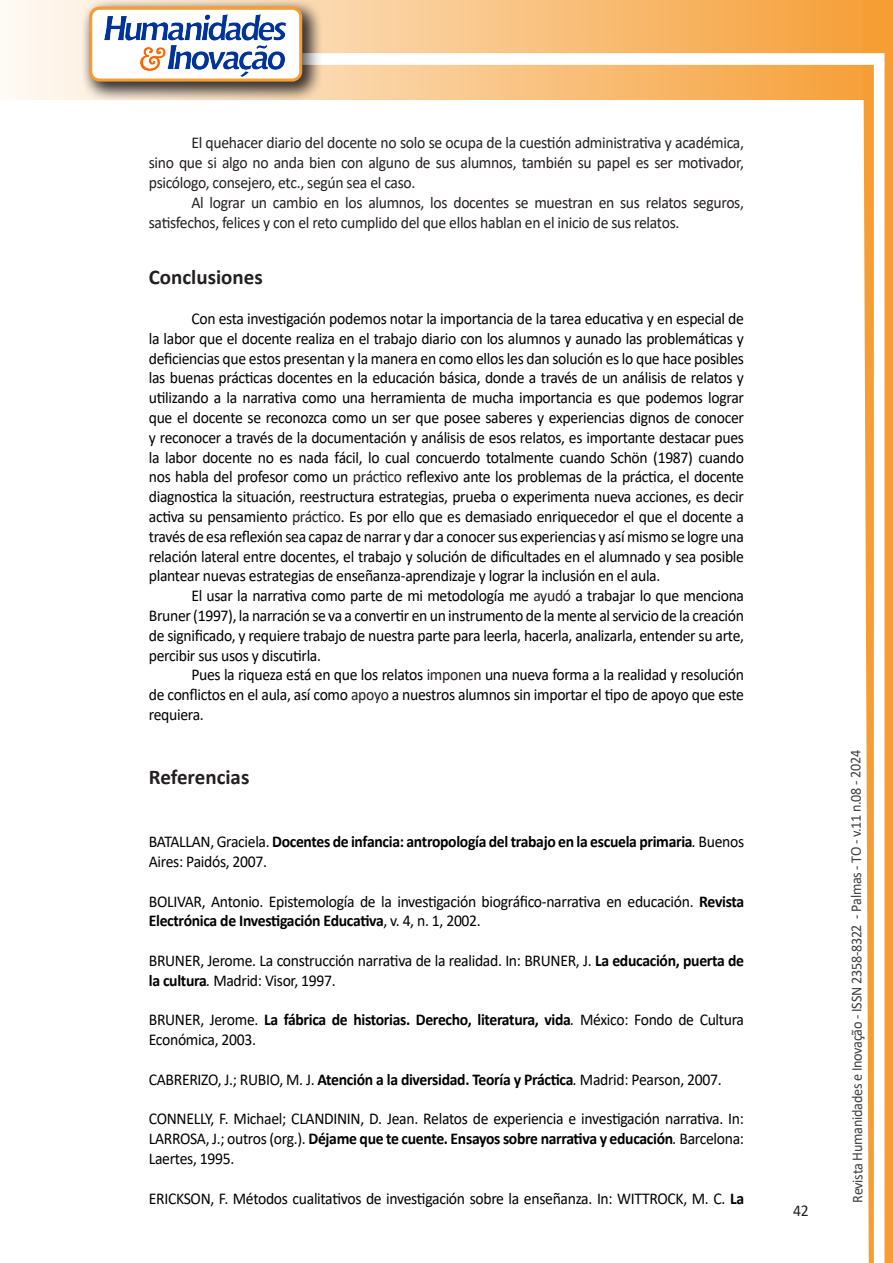
<style>
.page{position:relative;width:893px;height:1263px;background:#fff}
.page>*{position:absolute;margin:0;border:0;box-sizing:border-box;transform-origin:0 0}
.Titulo_2{font:700 21px "Calibri";color:#231f20}
.texto{font:16.5px/19.8px "Calibri";letter-spacing:-.02em;color:#000;text-align:justify;scale:.95 1}
.texto-2{font:16.5px/19.8px "Calibri";letter-spacing:-.02em;color:#231f20;text-align:justify;scale:.95 1}
.texto-3{font:700 16.5px/19.8px "Calibri";letter-spacing:-.02em;color:#000;scale:.95 1}
.t1{font:15px "Calibri";letter-spacing:-.025em;color:#3e3e3f;scale:.95 1}
.s1{color:#231f20}
.s2{font-weight:400}
.s3{font-weight:400;font-style:italic}
.s4{font-weight:700}
.s5{font-style:italic}
</style>
<div class="page">
<svg style="left:5px;top:0;width:858px;height:100px;background:#f9c484"></svg>
<div style="left:302px;top:53px;width:582px;height:12px;background:#fff;border:2px solid #fff"></div>
<svg style="left:863px;top:0;width:30px;height:1263px"></svg>
<div style="left:81px;top:0;width:241px;height:102px;background:#231f20;opacity:.75"></div>
<div style="left:91px;top:8px;width:210px;height:72px;background:#fff;border-radius:9px"></div>
<img style="left:104px;top:14px;width:181px;height:62px">
<div style="left:89px;top:7px;width:213px;height:75px;border:3px solid #f69e34;border-radius:9px"></div>
<p class="texto-2" style="left:149px;top:133px;width:628px;text-indent:43px">El quehacer diario del docente no solo se ocupa de la cuestión administrativa y académica, sino que si algo no anda bien con alguno de sus alumnos, también su papel es ser motivador, psicólogo, consejero, etc., según sea el caso.</p>
<p class="texto-2" style="left:149px;top:192px;width:628px;text-indent:43px">Al lograr un cambio en los alumnos, los docentes se muestran en sus relatos seguros, satisfechos, felices y con el reto cumplido del que ellos hablan en el inicio de sus relatos.</p>
<p class="Titulo_2" style="left:149px;top:262px;width:115px">Conclusiones</p>
<p class="texto" style="left:149px;top:308px;width:628px;text-indent:43px">Con esta investigación podemos notar la importancia de la tarea educativa y en especial de la labor que el docente realiza en el trabajo diario con los alumnos y aunado las problemáticas y deficiencias que estos presentan y la manera en como ellos les dan solución es lo que hace posibles las buenas prácticas docentes en la educación básica, donde a través de un análisis de relatos y utilizando a la narrativa como una herramienta de mucha importancia es que podemos lograr que el docente se reconozca como un ser que posee saberes y experiencias dignos de conocer y reconocer a través de la documentación y análisis de esos relatos, es importante destacar pues la labor docente no es nada fácil, lo cual concuerdo totalmente cuando Schön (1987) cuando nos habla del profesor como un <span class="s1">práctico</span> reflexivo ante los problemas de la práctica, el docente diagnostica la situación, reestructura estrategias, prueba o experimenta nueva acciones, es decir activa su pensamiento <span class="s1">práctico</span>. Es por ello que es demasiado enriquecedor el que el docente a través de esa reflexión sea capaz de narrar y dar a conocer sus experiencias y así mismo se logre una relación lateral entre docentes, el trabajo y solución de dificultades en el alumnado y sea posible plantear nuevas estrategias de enseñanza-aprendizaje y lograr la inclusión en el aula.</p>
<p class="texto" style="left:149px;top:585px;width:628px;text-indent:43px">El usar la narrativa como parte de mi metodología me <span class="s1">ayudó</span> a trabajar lo que menciona Bruner (1997), la narración se va a convertir en un instrumento de la mente al servicio de la creación de significado, y requiere trabajo de nuestra parte para leerla, hacerla, analizarla, entender su arte, percibir sus usos y discutirla.</p>
<p class="texto" style="left:149px;top:664px;width:628px;text-indent:43px">Pues la riqueza está en que los relatos <span class="s1">imponen</span> una nueva forma a la realidad y resolución de conflictos en el aula, así como <span class="s1">apoyo</span> a nuestros alumnos sin importar el tipo de apoyo que este requiera.</p>
<p class="Titulo_2" style="left:149px;top:762px;width:102px">Referencias</p>
<p class="texto-3" style="left:149px;top:831px;width:628px"><span class="s2">BATALLAN, Graciela.</span> Docentes de infancia: antropología del trabajo en la escuela primaria<span class="s3">.</span> <span class="s2">Buenos<br>Aires: Paidós, 2007.</span></p>
<p class="texto" style="left:149px;top:891px;width:628px">BOLIVAR, Antonio. Epistemología de la investigación biográfico-narrativa en educación. <span class="s4">Revista<br>Electrónica de Investigación Educativa</span>, v. 4, n. 1, 2002.</p>
<p class="texto" style="left:149px;top:950px;width:628px">BRUNER, Jerome. La construcción narrativa de la realidad. In: BRUNER, J. <span class="s4">La educación, puerta de la cultura</span><span class="s5">.</span> Madrid: Visor, 1997.</p>
<p class="texto" style="left:149px;top:1009px;width:628px">BRUNER, Jerome. <span class="s4">La fábrica de historias. Derecho, literatura, vida</span><span class="s5">.</span> México: Fondo de Cultura<br>Económica, 2003.</p>
<p class="texto" style="left:149px;top:1069px;width:604px">CABRERIZO, J.; RUBIO, M. J. <span class="s4">Atención a la diversidad. Teoría y Práctica</span><span class="s5">.</span> Madrid: Pearson, 2007.</p>
<p class="texto" style="left:149px;top:1108px;width:628px">CONNELLY, F. Michael; CLANDININ, D. Jean. Relatos de experiencia e investigación narrativa. In:<br>LARROSA, J.; outros (org.). <span class="s4">Déjame que te cuente. Ensayos sobre narrativa y educación</span><span class="s5">.</span> Barcelona:<br>Laertes, 1995.</p>
<p class="texto" style="left:149px;top:1188px;width:628px">ERICKSON, F. Métodos cualitativos de investigación sobre la enseñanza. In: WITTROCK, M. C. <span class="s4">La</span></p>
<p class="texto-2" style="left:793px;top:1200px;width:18px">42</p>
<p class="t1" style="left:846px;top:1203px;width:478px;rotate:-90deg">Revista Humanidades e Inovação - ISSN 2358-8322 - Palmas - TO - v.11 n.08 - 2024</p>
</div>
